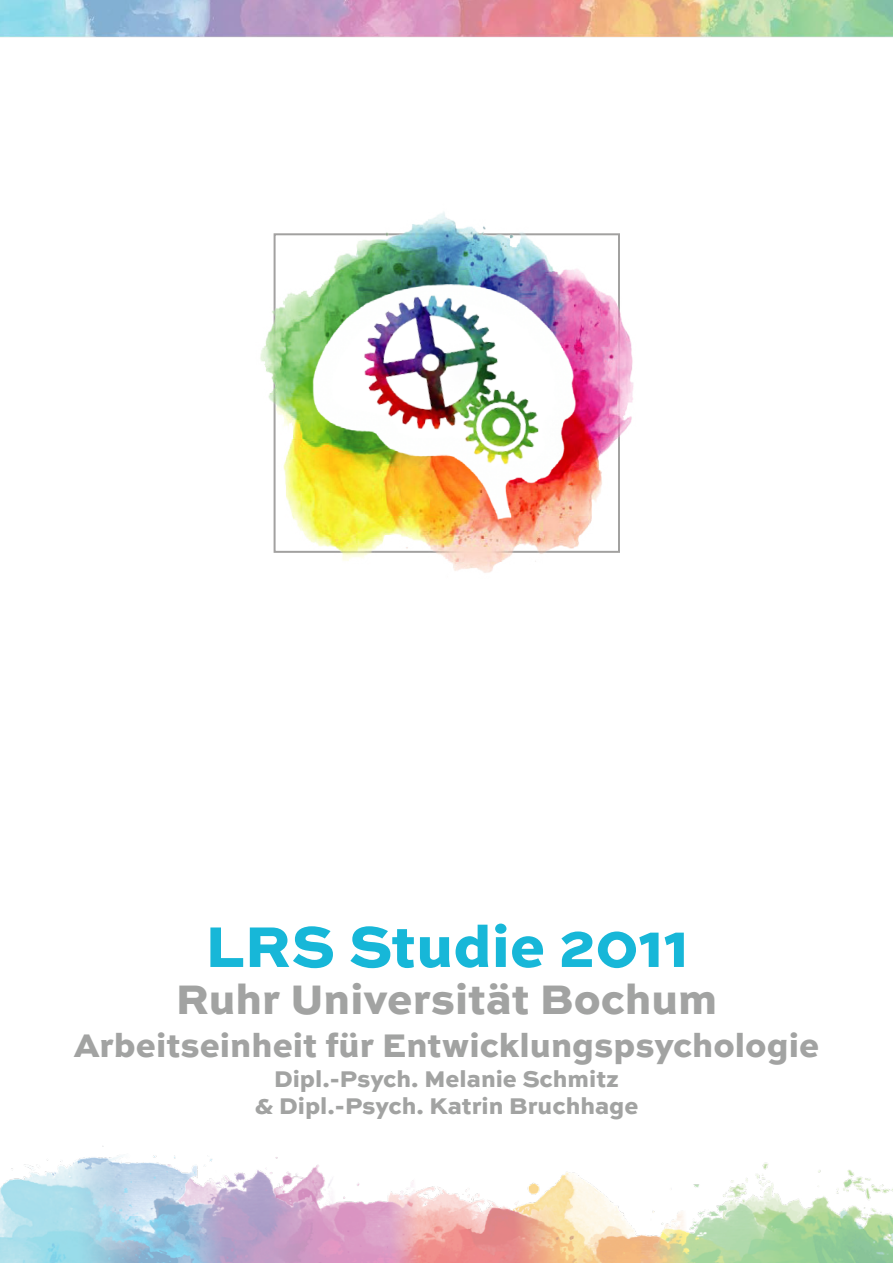
<style>
.page{position:relative;width:893px;height:1263px;background:#fff}
.page>*{position:absolute;margin:0;border:0;box-sizing:border-box;transform-origin:0 0}
.t1{font:800 60.45px "Sweet Sans Pro";color:#17b7d8}
.t2{font:800 43.5px "Sweet Sans Pro";color:#a2a3a2}
.t3{font:800 34.5px "Sweet Sans Pro";color:#a2a3a2}
.t4{font:800 24px/27px "Sweet Sans Pro";color:#a2a3a2;text-align:center}
</style>
<div class="page">
<img style="left:0;top:1146px;width:893px;height:117px">
<img style="left:0;top:0;width:893px;height:37px">
<img style="left:273px;top:212px;width:347px;height:361px">
<img style="left:260px;top:248px;width:374px;height:300px">
<img style="left:328px;top:268px;width:245px;height:235px">
<h1 class="t1" style="left:205px;top:899px;width:486px">LRS Studie 2011</h1>
<h2 class="t2" style="left:176px;top:965px;width:543px">Ruhr Universität Bochum</h2>
<h3 class="t3" style="left:74px;top:1018px;width:747px">Arbeitseinheit für Entwicklungspsychologie</h3>
<p class="t4" style="left:254px;top:1064px;width:386px">Dipl.-Psych. Melanie Schmitz<br>&amp; Dipl.-Psych. Katrin Bruchhage</p>
</div>
